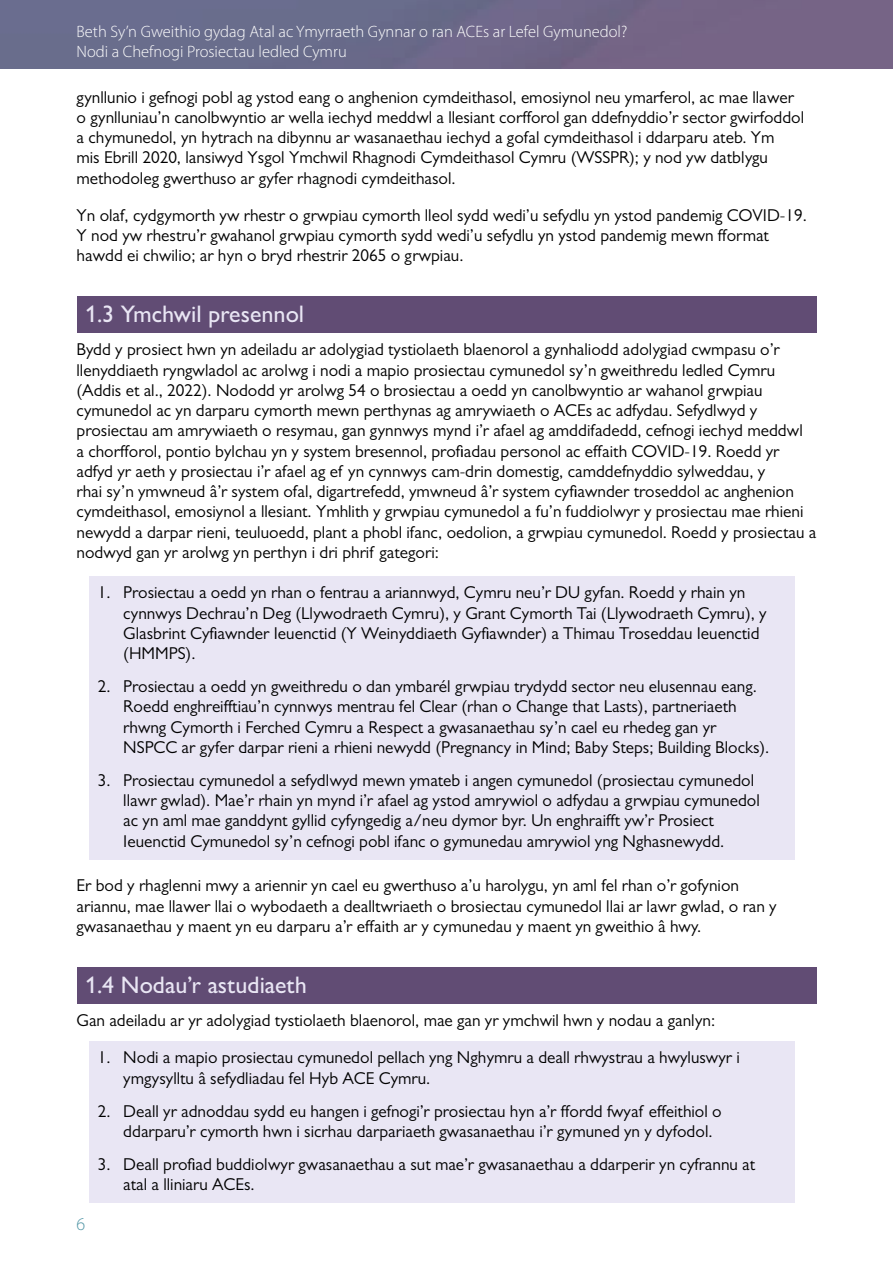
<style>
.page{position:relative;width:893px;height:1263px;background:#fff}
.page>*{position:absolute;margin:0;border:0;box-sizing:border-box;transform-origin:0 0}
.t1{font:500 24px "Gill Sans Nova";color:#e9e6f4}
.t2{font:300 18px "Myriad Pro";color:#5095a5}
.t3{font:17.25px/20.2px "Gill Sans";color:#000}
.t4{font:300 16.5px/19.8px "Myriad Pro";color:#fff}
</style>
<div class="page">
<img style="left:0;top:0;width:893px;height:68px">
<div style="left:77px;top:296px;width:739px;height:37px;background:#614c74"></div>
<div style="left:89px;top:577px;width:706px;height:95px;background:#e9e6f4"></div>
<div style="left:89px;top:670px;width:706px;height:95px;background:#e9e6f4"></div>
<div style="left:89px;top:764px;width:706px;height:95px;background:#e9e6f4"></div>
<div style="left:77px;top:967px;width:739px;height:37px;background:#614c74"></div>
<div style="left:89px;top:1041px;width:706px;height:55px;background:#e9e6f4"></div>
<div style="left:89px;top:1095px;width:706px;height:54px;background:#e9e6f4"></div>
<div style="left:89px;top:1148px;width:706px;height:54px;background:#e9e6f4"></div>
<p class="t4" style="left:77px;top:21px;width:552px">Beth Sy’n Gweithio gydag Atal ac Ymyrraeth Gynnar o ran ACEs ar Lefel Gymunedol?<br>Nodi a Chefnogi Prosiectau ledled Cymru</p>
<p class="t3" style="left:77px;top:87px;width:729px">gynllunio i gefnogi pobl ag ystod eang o anghenion cymdeithasol, emosiynol neu ymarferol, ac mae llawer o gynlluniau’n canolbwyntio ar wella iechyd meddwl a llesiant corfforol gan ddefnyddio’r sector gwirfoddol a chymunedol, yn hytrach na dibynnu ar wasanaethau iechyd a gofal cymdeithasol i ddarparu ateb. Ym<br>mis Ebrill 2020, lansiwyd Ysgol Ymchwil Rhagnodi Cymdeithasol Cymru (WSSPR); y nod yw datblygu methodoleg gwerthuso ar gyfer rhagnodi cymdeithasol.</p>
<p class="t3" style="left:77px;top:205px;width:732px">Yn olaf, cydgymorth yw rhestr o grwpiau cymorth lleol sydd wedi’u sefydlu yn ystod pandemig COVID-19.<br>Y nod yw rhestru’r gwahanol grwpiau cymorth sydd wedi’u sefydlu yn ystod pandemig mewn fformat hawdd ei chwilio; ar hyn o bryd rhestrir 2065 o grwpiau.</p>
<h1 class="t1" style="left:85px;top:300px;width:221px">1.3 Ymchwil presennol</h1>
<p class="t3" style="left:77px;top:339px;width:741px">Bydd y prosiect hwn yn adeiladu ar adolygiad tystiolaeth blaenorol a gynhaliodd adolygiad cwmpasu o’r llenyddiaeth ryngwladol ac arolwg i nodi a mapio prosiectau cymunedol sy’n gweithredu ledled Cymru (Addis et al., 2022). Nododd yr arolwg 54 o brosiectau a oedd yn canolbwyntio ar wahanol grwpiau cymunedol ac yn darparu cymorth mewn perthynas ag amrywiaeth o ACEs ac adfydau. Sefydlwyd y prosiectau am amrywiaeth o resymau, gan gynnwys mynd i’r afael ag amddifadedd, cefnogi iechyd meddwl<br>a chorfforol, pontio bylchau yn y system bresennol, profiadau personol ac effaith COVID-19. Roedd yr adfyd yr aeth y prosiectau i’r afael ag ef yn cynnwys cam-drin domestig, camddefnyddio sylweddau, y<br>rhai sy’n ymwneud â’r system ofal, digartrefedd, ymwneud â’r system cyfiawnder troseddol ac anghenion cymdeithasol, emosiynol a llesiant. Ymhlith y grwpiau cymunedol a fu’n fuddiolwyr y prosiectau mae rhieni newydd a darpar rieni, teuluoedd, plant a phobl ifanc, oedolion, a grwpiau cymunedol. Roedd y prosiectau a nodwyd gan yr arolwg yn perthyn i dri phrif gategori:</p>
<p class="t3" style="left:123px;top:582px;width:645px;text-indent:-26px">1. Prosiectau a oedd yn rhan o fentrau a ariannwyd, Cymru neu’r DU gyfan. Roedd y rhain yn cynnwys Dechrau’n Deg (Llywodraeth Cymru), y Grant Cymorth Tai (Llywodraeth Cymru), y Glasbrint Cyfiawnder Ieuenctid (Y Weinyddiaeth Gyfiawnder) a Thimau Troseddau Ieuenctid (HMMPS).</p>
<p class="t3" style="left:123px;top:676px;width:648px;text-indent:-26px">2. Prosiectau a oedd yn gweithredu o dan ymbarél grwpiau trydydd sector neu elusennau eang.<br>Roedd enghreifftiau’n cynnwys mentrau fel Clear (rhan o Change that Lasts), partneriaeth rhwng Cymorth i Ferched Cymru a Respect a gwasanaethau sy’n cael eu rhedeg gan yr NSPCC ar gyfer darpar rieni a rhieni newydd (Pregnancy in Mind; Baby Steps; Building Blocks).</p>
<p class="t3" style="left:123px;top:770px;width:638px;text-indent:-26px">3. Prosiectau cymunedol a sefydlwyd mewn ymateb i angen cymunedol (prosiectau cymunedol llawr gwlad). Mae’r rhain yn mynd i’r afael ag ystod amrywiol o adfydau a grwpiau cymunedol ac yn aml mae ganddynt gyllid cyfyngedig a/neu dymor byr. Un enghraifft yw’r Prosiect Ieuenctid Cymunedol sy’n cefnogi pobl ifanc o gymunedau amrywiol yng Nghasnewydd.</p>
<p class="t3" style="left:77px;top:875px;width:702px">Er bod y rhaglenni mwy a ariennir yn cael eu gwerthuso a’u harolygu, yn aml fel rhan o’r gofynion ariannu, mae llawer llai o wybodaeth a dealltwriaeth o brosiectau cymunedol llai ar lawr gwlad, o ran y gwasanaethau y maent yn eu darparu a’r effaith ar y cymunedau y maent yn gweithio â hwy.</p>
<h1 class="t1" style="left:85px;top:970px;width:223px">1.4 Nodau’r astudiaeth</h1>
<p class="t3" style="left:77px;top:1010px;width:640px">Gan adeiladu ar yr adolygiad tystiolaeth blaenorol, mae gan yr ymchwil hwn y nodau a ganlyn:</p>
<p class="t3" style="left:123px;top:1047px;width:618px;text-indent:-26px">1. Nodi a mapio prosiectau cymunedol pellach yng Nghymru a deall rhwystrau a hwyluswyr i ymgysylltu â sefydliadau fel Hyb ACE Cymru.</p>
<p class="t3" style="left:123px;top:1100px;width:600px;text-indent:-26px">2. Deall yr adnoddau sydd eu hangen i gefnogi’r prosiectau hyn a’r ffordd fwyaf effeithiol o ddarparu’r cymorth hwn i sicrhau darpariaeth gwasanaethau i’r gymuned yn y dyfodol.</p>
<p class="t3" style="left:123px;top:1154px;width:633px;text-indent:-26px">3. Deall profiad buddiolwyr gwasanaethau a sut mae’r gwasanaethau a ddarperir yn cyfrannu at atal a lliniaru ACEs.</p>
<p class="t2" style="left:77px;top:1213px;width:10px">6</p>
</div>
